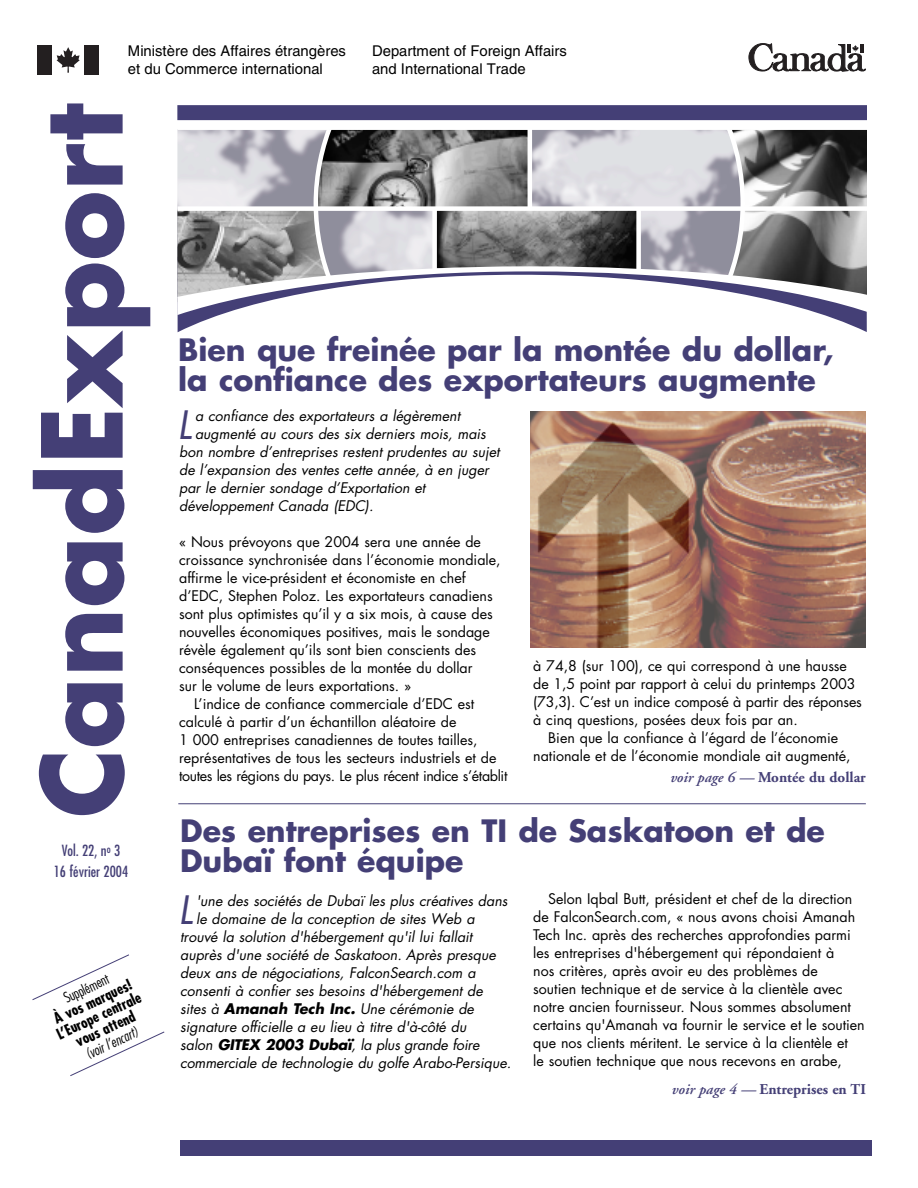
<style>
.page{position:relative;width:918px;height:1188px;background:#fff}
.page>*{position:absolute;margin:0;border:0;box-sizing:border-box;transform-origin:0 0}
.t1{font:700 108.3px "Futura";color:#443f76}
.t2{font:italic 38.1px "Futura";color:#443f76}
.t3{font:700 30px/30px "Futura";color:#443f76}
.t4{font:700 15px "Adobe Garamond";color:#443f76}
.t5{font:700 condensed 15px/15px "Futura";color:#000;text-align:center}
.t6{font:condensed 15px/21px "Futura";color:#443f76;text-align:center}
.t7{font:14.85px/18px "Helvetica";color:#000}
.t8{font:14.25px/18px "Futura";color:#000}
.t9{font:italic 14.25px "Futura";color:#000}
.t10{font:14.25px "Futura";letter-spacing:-.025em;color:#000}
.t11{font:italic 300 condensed 14.25px "Futura";color:#000}
.t12{font:300 condensed 14.25px "Futura";color:#000}
.s1{font-weight:600;font-style:italic}
.s2{font-weight:700}
</style>
<div class="page">
<svg style="left:178px;top:315px;width:689px;height:17px"></svg>
<img style="left:177px;top:130px;width:137px;height:80px">
<img style="left:177px;top:210px;width:137px;height:56px">
<img style="left:745px;top:130px;width:122px;height:136px">
<div style="left:178px;top:206px;width:689px;height:5px;background:#fff"></div>
<svg style="left:314px;top:130px;width:431px;height:136px"></svg>
<hr style="left:528px;top:128px;width:4px;height:81px;background:#fff">
<svg style="left:177px;top:266px;width:690px;height:49px"></svg>
<div style="left:636px;top:209px;width:5px;height:64px;background:#fff"></div>
<div style="left:432px;top:209px;width:5px;height:62px;background:#fff"></div>
<div style="left:38px;top:45px;width:14px;height:30px;background:#231f20"></div>
<div style="left:84px;top:45px;width:14px;height:30px;background:#231f20"></div>
<svg style="left:57px;top:47px;width:23px;height:26px"></svg>
<svg style="left:749px;top:43px;width:117px;height:29px"></svg>
<div style="left:177px;top:105px;width:690px;height:15px;background:#443f76"></div>
<hr style="left:178px;top:803px;width:688px;height:1px;background:#443f76">
<div style="left:181px;top:1140px;width:691px;height:16px;background:#443f76"></div>
<img style="left:531px;top:411px;width:335px;height:236px">
<svg style="left:32px;top:954px;width:97px;height:46px"></svg>
<svg style="left:70px;top:1031px;width:95px;height:45px"></svg>
<p class="t7" style="left:128px;top:43px;width:220px">Ministère des Affaires étrangères et du Commerce international</p>
<p class="t7" style="left:372px;top:43px;width:196px">Department of Foreign Affairs and International Trade</p>
<h1 class="t1" style="left:33px;top:818px;width:716px;rotate:-90deg">CanadExport</h1>
<p class="t6" style="left:54px;top:841px;width:76px">Vol. 22, n<sup>o</sup> 3<br>16 février 2004</p>
<p class="t12" style="left:62px;top:993px;width:50px;rotate:-25deg">Supplément</p>
<p class="t5" style="left:49px;top:1015px;width:93px;rotate:-25deg">À vos marques!<br>L’Europe centrale vous attend</p>
<p class="t11" style="left:83px;top:1049px;width:58px;rotate:-25deg">(voir l’encart)</p>
<h3 class="t3" style="left:178px;top:338px;width:657px">Bien que freinée par la montée du dollar, la confiance des exportateurs augmente</h3>
<h2 class="t2" style="left:177px;top:408px;width:16px">L</h2>
<p class="t9" style="left:195px;top:409px;width:267px">a confiance des exportateurs a légèrement</p>
<p class="t9" style="left:195px;top:427px;width:292px">augmenté au cours des six derniers mois, mais</p>
<p class="t9" style="left:179px;top:445px;width:322px">bon nombre d’entreprises restent prudentes au sujet</p>
<p class="t9" style="left:179px;top:463px;width:311px">de l’expansion des ventes cette année, à en juger</p>
<p class="t9" style="left:179px;top:481px;width:248px">par le dernier sondage d’Exportation et</p>
<p class="t9" style="left:179px;top:499px;width:196px">développement Canada (EDC).</p>
<p class="t8" style="left:179px;top:534px;width:303px">« Nous prévoyons que 2004 sera une année de</p>
<p class="t8" style="left:179px;top:552px;width:323px">croissance synchronisée dans l’économie mondiale,</p>
<p class="t8" style="left:179px;top:570px;width:288px">affirme le vice-président et économiste en chef</p>
<p class="t8" style="left:179px;top:588px;width:315px">d’EDC, Stephen Poloz. Les exportateurs canadiens</p>
<p class="t8" style="left:179px;top:606px;width:315px">sont plus optimistes qu’il y a six mois, à cause des</p>
<p class="t8" style="left:179px;top:624px;width:312px">nouvelles économiques positives, mais le sondage</p>
<p class="t8" style="left:179px;top:642px;width:299px">révèle également qu’ils sont bien conscients des</p>
<p class="t8" style="left:179px;top:660px;width:295px">conséquences possibles de la montée du dollar</p>
<p class="t8" style="left:179px;top:678px;width:234px">sur le volume de leurs exportations. »</p>
<p class="t8" style="left:194px;top:696px;width:282px">L’indice de confiance commerciale d’EDC est</p>
<p class="t8" style="left:179px;top:714px;width:279px">calculé à partir d’un échantillon aléatoire de</p>
<p class="t8" style="left:179px;top:732px;width:300px">1 000 entreprises canadiennes de toutes tailles,</p>
<p class="t8" style="left:179px;top:750px;width:319px">représentatives de tous les secteurs industriels et de</p>
<p class="t10" style="left:179px;top:770px;width:330px">toutes les régions du pays. Le plus récent indice s’établit</p>
<p class="t8" style="left:533px;top:658px;width:315px">à 74,8 (sur 100), ce qui correspond à une hausse</p>
<p class="t8" style="left:533px;top:676px;width:324px">de 1,5 point par rapport à celui du printemps 2003</p>
<p class="t8" style="left:533px;top:694px;width:330px">(73,3). C’est un indice composé à partir des réponses</p>
<p class="t8" style="left:533px;top:712px;width:266px">à cinq questions, posées deux fois par an.</p>
<p class="t8" style="left:548px;top:730px;width:292px">Bien que la confiance à l’égard de l’économie</p>
<p class="t8" style="left:533px;top:748px;width:319px">nationale et de l’économie mondiale ait augmenté,</p>
<p class="t4" style="left:670px;top:772px;width:198px"><span class="s1">voir page 6 —</span> Montée du dollar</p>
<h3 class="t3" style="left:180px;top:818px;width:646px">Des entreprises en TI de Saskatoon et de<br>Dubaï font équipe</h3>
<h2 class="t2" style="left:178px;top:893px;width:16px">L</h2>
<p class="t9" style="left:196px;top:894px;width:313px">'une des sociétés de Dubaï les plus créatives dans</p>
<p class="t9" style="left:196px;top:912px;width:280px">le domaine de la conception de sites Web a</p>
<p class="t9" style="left:180px;top:930px;width:294px">trouvé la solution d'hébergement qu'il lui fallait</p>
<p class="t9" style="left:180px;top:948px;width:317px">auprès d'une société de Saskatoon. Après presque</p>
<p class="t9" style="left:180px;top:966px;width:297px">deux ans de négociations, FalconSearch.com a</p>
<p class="t9" style="left:180px;top:984px;width:304px">consenti à confier ses besoins d'hébergement de</p>
<p class="t9" style="left:180px;top:1002px;width:295px">sites à <span class="s2">Amanah Tech Inc.</span> Une cérémonie de</p>
<p class="t9" style="left:180px;top:1020px;width:288px">signature officielle a eu lieu à titre d'à-côté du</p>
<p class="t9" style="left:180px;top:1038px;width:301px">salon <span class="s2">GITEX 2003 Dubaï</span>, la plus grande foire</p>
<p class="t9" style="left:180px;top:1056px;width:332px">commerciale de technologie du golfe Arabo-Persique.</p>
<p class="t8" style="left:533px;top:891px;width:333px;text-indent:15px">Selon Iqbal Butt, président et chef de la direction de FalconSearch.com, « nous avons choisi Amanah Tech Inc. après des recherches approfondies parmi les entreprises d'hébergement qui répondaient à<br>nos critères, après avoir eu des problèmes de<br>soutien technique et de service à la clientèle avec notre ancien fournisseur. Nous sommes absolument certains qu'Amanah va fournir le service et le soutien que nos clients méritent. Le service à la clientèle et<br>le soutien technique que nous recevons en arabe,</p>
<p class="t4" style="left:671px;top:1083px;width:196px"><span class="s1">voir page 4 —</span> Entreprises en TI</p>
</div>
